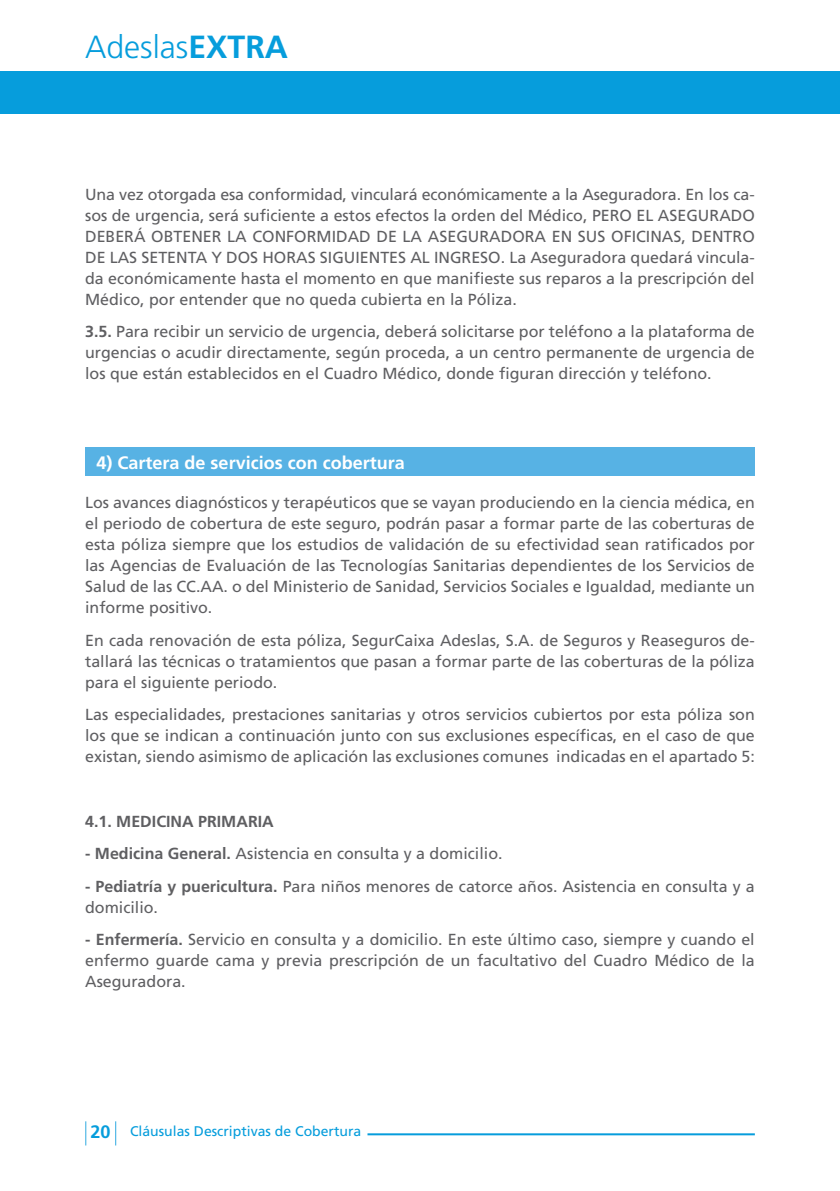
<style>
.page{position:relative;width:840px;height:1191px;background:#fff}
.page>*{position:absolute;margin:0;border:0;box-sizing:border-box;transform-origin:0 0}
.t1{font:300 32px "Frutiger";color:#069ddc}
.t2{font:700 18px "Frutiger";color:#fff}
.t3{font:16px/21px "Frutiger";color:#5f5f62;text-align:justify}
.t4{font:700 16px "Frutiger";color:#5f5f62}
.t5{font:14px "Frutiger";color:#069ddc}
.s1{font-weight:700}
.s2{font-weight:700;font-size:18px}
</style>
<div class="page">
<div style="left:0;top:71px;width:839px;height:43px;background:#069ddc"></div>
<hr style="left:367px;top:1133px;width:387px;height:2px;background:#069ddc">
<svg style="left:115px;top:1121px;width:1px;height:24px"></svg>
<svg style="left:85px;top:1121px;width:1px;height:24px"></svg>
<div style="left:85px;top:448px;width:669px;height:28px;background:#57b2e4"></div>
<h1 class="t1" style="left:85px;top:29px;width:204px">Adeslas<span class="s1">EXTRA</span></h1>
<p class="t3" style="left:85px;top:183px;width:671px">Una vez otorgada esa conformidad, vinculará económicamente a la Aseguradora. En los ca&shy;sos de urgencia, será suficiente a estos efectos la orden del Médico, PERO EL ASEGURADO DEBERÁ OBTENER LA CONFORMIDAD DE LA ASEGURADORA EN SUS OFICINAS, DENTRO DE LAS SETENTA Y DOS HORAS SIGUIENTES AL INGRESO. La Aseguradora quedará vincula&shy;da económicamente hasta el momento en que manifieste sus reparos a la prescripción del Médico, por entender que no queda cubierta en la Póliza.</p>
<p class="t3" style="left:85px;top:321px;width:670px"><span class="s1">3.5.</span> Para recibir un servicio de urgencia, deberá solicitarse por teléfono a la plataforma de urgencias o acudir directamente, según proceda, a un centro permanente de urgencia de los que están establecidos en el Cuadro Médico, donde figuran dirección y teléfono.</p>
<p class="t2" style="left:96px;top:452px;width:310px">4) Cartera de servicios con cobertura</p>
<p class="t3" style="left:85px;top:492px;width:671px">Los avances diagnósticos y terapéuticos que se vayan produciendo en la ciencia médica, en el periodo de cobertura de este seguro, podrán pasar a formar parte de las coberturas de esta póliza siempre que los estudios de validación de su efectividad sean ratificados por las Agencias de Evaluación de las Tecnologías Sanitarias dependientes de los Servicios de Salud de las CC.AA. o del Ministerio de Sanidad, Servicios Sociales e Igualdad, mediante un informe positivo.</p>
<p class="t3" style="left:85px;top:629px;width:670px">En cada renovación de esta póliza, SegurCaixa Adeslas, S.A. de Seguros y Reaseguros de&shy;tallará las técnicas o tratamientos que pasan a formar parte de las coberturas de la póliza para el siguiente periodo.</p>
<p class="t3" style="left:85px;top:704px;width:671px">Las especialidades, prestaciones sanitarias y otros servicios cubiertos por esta póliza son los que se indican a continuación junto con sus exclusiones específicas, en el caso de que existan, siendo asimismo de aplicación las exclusiones comunes indicadas en el apartado 5:</p>
<p class="t4" style="left:85px;top:812px;width:190px">4.1. MEDICINA PRIMARIA</p>
<p class="t3" style="left:85px;top:843px;width:418px"><span class="s1">- Medicina General.</span> Asistencia en consulta y a domicilio.</p>
<p class="t3" style="left:85px;top:875px;width:670px"><span class="s1">- Pediatría y puericultura.</span> Para niños menores de catorce años. Asistencia en consulta y a domicilio.</p>
<p class="t3" style="left:85px;top:928px;width:670px"><span class="s1">- Enfermería.</span> Servicio en consulta y a domicilio. En este último caso, siempre y cuando el enfermo guarde cama y previa prescripción de un facultativo del Cuadro Médico de la Aseguradora.</p>
<p class="t5" style="left:90px;top:1123px;width:272px"><span class="s2">20</span> Cláusulas Descriptivas de Cobertura</p>
</div>
